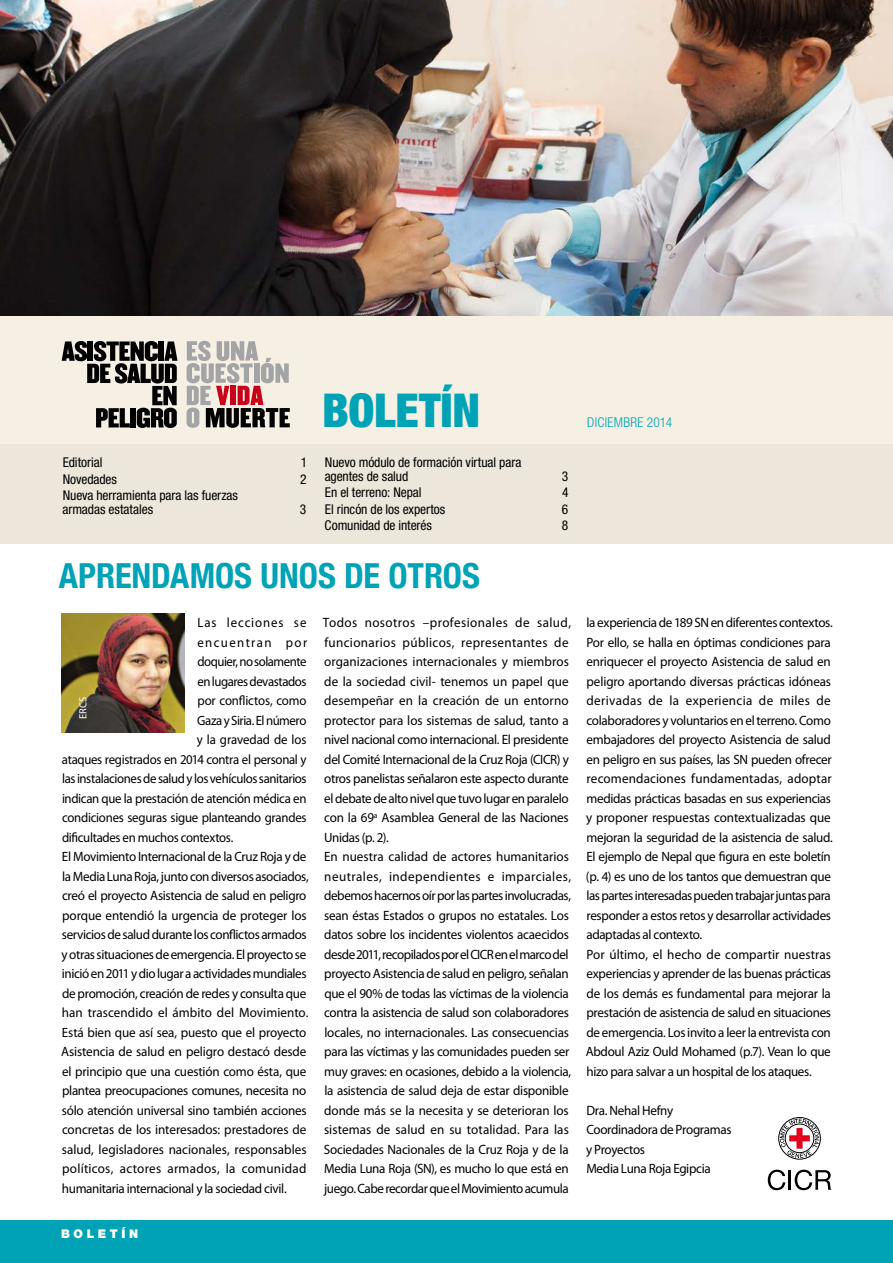
<style>
.page{position:relative;width:893px;height:1263px;background:#fff}
.page>*{position:absolute;margin:0;border:0;box-sizing:border-box;transform-origin:0 0}
.t1{font:900 condensed 46.8px "Helvetica Neue LT Std";letter-spacing:-.005em;color:#00a3b6}
.t2{font:700 condensed 34.5px "Helvetica Neue";letter-spacing:-.005em;color:#00a3b6}
.t3{font:13.5px/19.5px "Myriad Pro";letter-spacing:-.02em;color:#000}
.t4{font:13.5px "Myriad Pro";letter-spacing:-.02em;color:#000;scale:.95 1}
.t5{font:condensed 13.5px/13.5px "Helvetica Neue LT Std";letter-spacing:-.005em;color:#000}
.t6{font:13.5px "Myriad Pro";color:#000}
.t7{font:13.5px "Myriad Pro";letter-spacing:.005em;color:#000}
.t8{font:13.5px "Myriad Pro";letter-spacing:.02em;color:#000}
.t9{font:13.5px "Myriad Pro";letter-spacing:.07em;color:#000;scale:.95 1}
.t10{font:13.5px "Myriad Pro";letter-spacing:.11em;color:#000;scale:.95 1}
.t11{font:300 condensed 13.5px "Helvetica Neue LT Std";letter-spacing:.02em;color:#00a3b6}
.t12{font:900 12px "Helvetica Neue LT Std";letter-spacing:.3em;color:#fff}
.t13{font:10.5px "Myriad Pro";color:#fff}
</style>
<div class="page">
<div style="left:778px;top:1117px;width:43px;height:42px;border:1px solid #000;border-radius:50%"></div>
<svg style="left:780px;top:1118px;width:39px;height:40px"></svg>
<svg style="left:768px;top:1170px;width:17px;height:20px"></svg>
<hr style="left:789px;top:1170px;width:2px;height:20px;background:#000">
<svg style="left:795px;top:1170px;width:36px;height:20px"></svg>
<div style="left:0;top:412px;width:893px;height:132px;background:#ede7db"></div>
<div style="left:0;top:1220px;width:893px;height:43px;background:#00a3b6"></div>
<img style="left:62px;top:613px;width:122px;height:120px">
<img style="left:0;top:0;width:893px;height:317px">
<div style="left:0;top:317px;width:893px;height:127px;background:#f6efe3"></div>
<svg style="left:62px;top:341px;width:115px;height:87px"></svg>
<svg style="left:187px;top:341px;width:103px;height:87px"></svg>
<p class="t5" style="left:63px;top:456px;width:41px">Editorial</p>
<p class="t5" style="left:301px;top:456px;width:8px">1</p>
<p class="t5" style="left:63px;top:472px;width:56px">Novedades</p>
<p class="t5" style="left:300px;top:472px;width:8px">2</p>
<p class="t5" style="left:62px;top:489px;width:177px">Nueva herramienta para las fuerzas armadas estatales</p>
<p class="t5" style="left:300px;top:502px;width:8px">3</p>
<h1 class="t1" style="left:322px;top:382px;width:159px">BOLETÍN</h1>
<p class="t5" style="left:325px;top:456px;width:198px">Nuevo módulo de formación virtual para agentes de salud</p>
<p class="t5" style="left:562px;top:469px;width:8px">3</p>
<p class="t5" style="left:325px;top:486px;width:98px">En el terreno: Nepal</p>
<p class="t5" style="left:562px;top:486px;width:8px">4</p>
<p class="t5" style="left:325px;top:502px;width:122px">El rincón de los expertos</p>
<p class="t5" style="left:562px;top:502px;width:8px">6</p>
<p class="t5" style="left:325px;top:519px;width:109px">Comunidad de interés</p>
<p class="t5" style="left:562px;top:519px;width:8px">8</p>
<h2 class="t2" style="left:59px;top:547px;width:423px">APRENDAMOS UNOS DE OTROS</h2>
<p class="t11" style="left:587px;top:415px;width:87px">DICIEMBRE 2014</p>
<p class="t9" style="left:197px;top:614px;width:116px">Las lecciones se</p>
<p class="t10" style="left:197px;top:634px;width:117px">encuentran por</p>
<p class="t4" style="left:197px;top:653px;width:116px">doquier, no solamente</p>
<p class="t4" style="left:197px;top:673px;width:116px">en lugares devastados</p>
<p class="t4" style="left:197px;top:692px;width:116px">por conflictos, como</p>
<p class="t4" style="left:197px;top:712px;width:116px">Gaza y Siria. El número</p>
<p class="t4" style="left:197px;top:731px;width:117px">y la gravedad de los</p>
<p class="t4" style="left:62px;top:751px;width:259px">ataques registrados en 2014 contra el personal y</p>
<p class="t4" style="left:62px;top:770px;width:259px">las instalaciones de salud y los vehículos sanitarios</p>
<p class="t4" style="left:62px;top:790px;width:259px">indican que la prestación de atención médica en</p>
<p class="t4" style="left:62px;top:809px;width:259px">condiciones seguras sigue planteando grandes</p>
<p class="t4" style="left:62px;top:829px;width:182px">dificultades en muchos contextos.</p>
<p class="t3" style="left:62px;top:847px;width:246px">El Movimiento Internacional de la Cruz Roja y de</p>
<p class="t3" style="left:62px;top:866px;width:248px">la Media Luna Roja, junto con diversos asociados,</p>
<p class="t3" style="left:62px;top:886px;width:246px">creó el proyecto Asistencia de salud en peligro</p>
<p class="t3" style="left:62px;top:905px;width:246px">porque entendió la urgencia de proteger los</p>
<p class="t3" style="left:62px;top:925px;width:246px">servicios de salud durante los conflictos armados</p>
<p class="t3" style="left:62px;top:944px;width:246px">y otras situaciones de emergencia. El proyecto se</p>
<p class="t3" style="left:62px;top:964px;width:246px">inició en 2011 y dio lugar a actividades mundiales</p>
<p class="t3" style="left:62px;top:983px;width:246px">de promoción, creación de redes y consulta que</p>
<p class="t7" style="left:62px;top:1004px;width:248px">han trascendido el ámbito del Movimiento.</p>
<p class="t3" style="left:62px;top:1022px;width:246px">Está bien que así sea, puesto que el proyecto</p>
<p class="t3" style="left:61px;top:1042px;width:247px">Asistencia de salud en peligro destacó desde</p>
<p class="t3" style="left:62px;top:1061px;width:246px">el principio que una cuestión como ésta, que</p>
<p class="t3" style="left:62px;top:1081px;width:246px">plantea preocupaciones comunes, necesita no</p>
<p class="t3" style="left:62px;top:1100px;width:246px">sólo atención universal sino también acciones</p>
<p class="t3" style="left:62px;top:1120px;width:246px">concretas de los interesados: prestadores de</p>
<p class="t6" style="left:62px;top:1141px;width:246px">salud, legisladores nacionales, responsables</p>
<p class="t8" style="left:62px;top:1160px;width:246px">políticos, actores armados, la comunidad</p>
<p class="t3" style="left:62px;top:1178px;width:226px">humanitaria internacional y la sociedad civil.</p>
<p class="t13" style="left:77px;top:719px;width:24px;rotate:-90deg">ERCS</p>
<p class="t12" style="left:61px;top:1226px;width:79px">BOLETÍN</p>
<p class="t3" style="left:323px;top:613px;width:250px">Todos nosotros –profesionales de salud, funcionarios públicos, representantes de organizaciones internacionales y miembros de la sociedad civil- tenemos un papel que desempeñar en la creación de un entorno protector para los sistemas de salud, tanto a nivel nacional como internacional. El presidente del Comité Internacional de la Cruz Roja (CICR) y otros panelistas señalaron este aspecto durante el debate de alto nivel que tuvo lugar en paralelo con la 69<sup>a</sup> Asamblea General de las Naciones Unidas (p. 2).<br>En nuestra calidad de actores humanitarios neutrales, independientes e imparciales, debemos hacernos oír por las partes involucradas, sean éstas Estados o grupos no estatales. Los datos sobre los incidentes violentos acaecidos desde 2011, recopilados por el CICR en el marco del proyecto Asistencia de salud en peligro, señalan que el 90% de todas las víctimas de la violencia contra la asistencia de salud son colaboradores locales, no internacionales. Las consecuencias para las víctimas y las comunidades pueden ser muy graves: en ocasiones, debido a la violencia, la asistencia de salud deja de estar disponible donde más se la necesita y se deterioran los sistemas de salud en su totalidad. Para las Sociedades Nacionales de la Cruz Roja y de la Media Luna Roja (SN), es mucho lo que está en juego. Cabe recordar que el Movimiento acumula</p>
<p class="t3" style="left:586px;top:613px;width:249px">la experiencia de 189 SN en diferentes contextos.<br>Por ello, se halla en óptimas condiciones para enriquecer el proyecto Asistencia de salud en peligro aportando diversas prácticas idóneas derivadas de la experiencia de miles de colaboradores y voluntarios en el terreno. Como embajadores del proyecto Asistencia de salud en peligro en sus países, las SN pueden ofrecer recomendaciones fundamentadas, adoptar medidas prácticas basadas en sus experiencias y proponer respuestas contextualizadas que mejoran la seguridad de la asistencia de salud.<br>El ejemplo de Nepal que figura en este boletín (p. 4) es uno de los tantos que demuestran que las partes interesadas pueden trabajar juntas para responder a estos retos y desarrollar actividades adaptadas al contexto.<br>Por último, el hecho de compartir nuestras experiencias y aprender de las buenas prácticas de los demás es fundamental para mejorar la prestación de asistencia de salud en situaciones de emergencia. Los invito a leer la entrevista con Abdoul Aziz Ould Mohamed (p.7). Vean lo que hizo para salvar a un hospital de los ataques.</p>
<p class="t3" style="left:586px;top:1100px;width:147px">Dra. Nehal Hefny<br>Coordinadora de Programas y Proyectos<br>Media Luna Roja Egipcia</p>
</div>
